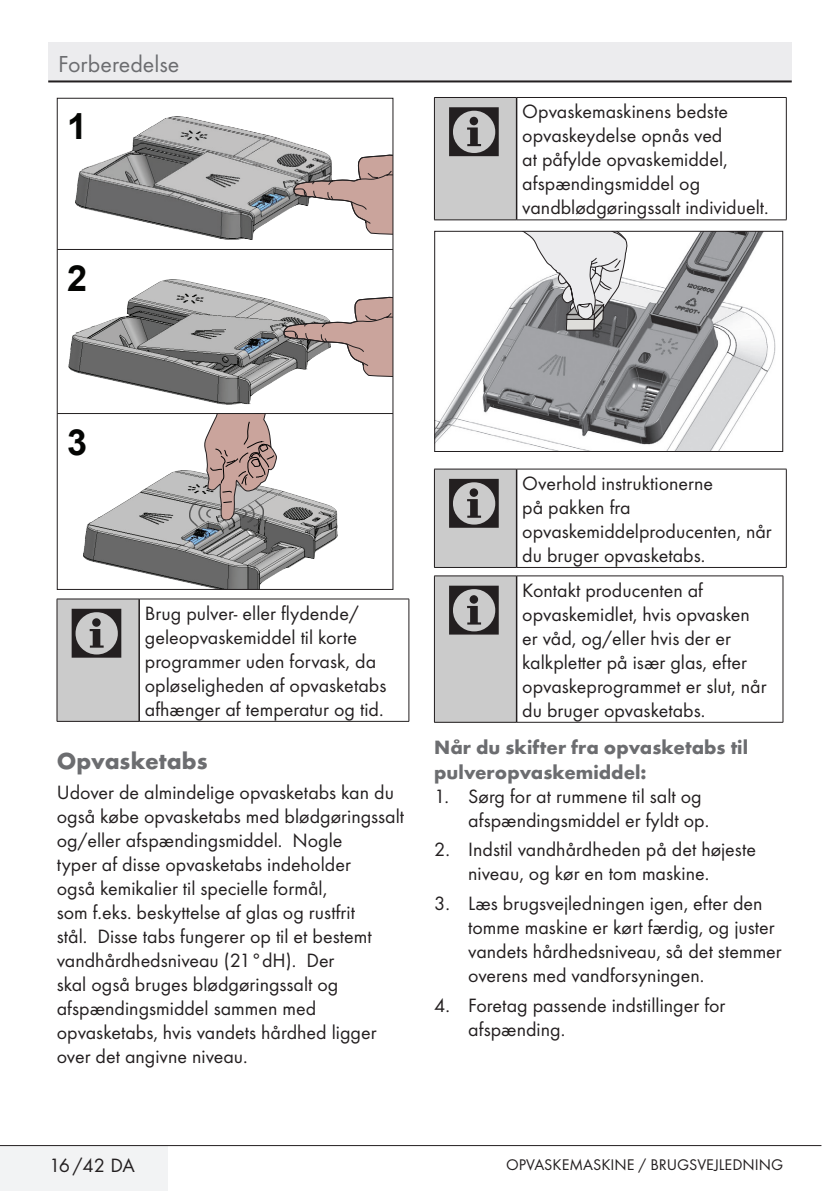
<style>
.page{position:relative;width:840px;height:1191px;background:#fff}
.page>*{position:absolute;margin:0;border:0;box-sizing:border-box;transform-origin:0 0}
.uyari_semboller{font:72px "ZIWARNUN";color:#231f20}
.t1{font:700 36px "Arial";color:#040503}
.t2{font:24px "Futura TOT Boo";color:#6c6d70}
.Baslik{font:700 24px "Futura TOT";color:#6c6d70}
.Yazi_alanlari{font:20px/24px "Futura TOT Boo";color:#231f20}
.Girintili_Yazi{font:20px/24px "Futura TOT Boo";color:#231f20}
.Alt_Baslik{font:700 20px/24px "Futura TOT";color:#6c6d70}
.t3{font:16px "Futura TOT Boo";color:#231f20}
</style>
<div class="page">
<div style="left:0;top:1145px;width:168px;height:46px;background:#f2f3f4"></div>
<hr style="left:0;top:1145px;width:821px;height:1px;background:#231f20">
<div style="left:48px;top:42px;width:743px;height:40px;background:#ececee"></div>
<hr style="left:48px;top:80px;width:743px;height:2px;background:#231f20">
<div style="left:434px;top:97px;width:82px;height:123px;background:#cbcbcb"></div>
<hr style="left:434px;top:98px;width:1px;height:122px;background:#231f20">
<hr style="left:434px;top:97px;width:82px;height:1px;background:#231f20">
<hr style="left:434px;top:219px;width:82px;height:1px;background:#231f20">
<hr style="left:515px;top:98px;width:2px;height:122px;background:#231f20">
<hr style="left:785px;top:98px;width:1px;height:122px;background:#231f20">
<hr style="left:516px;top:97px;width:270px;height:1px;background:#231f20">
<hr style="left:516px;top:219px;width:270px;height:1px;background:#231f20">
<img style="left:436px;top:233px;width:339px;height:217px">
<svg style="left:436px;top:233px;width:192px;height:98px"></svg>
<div style="left:434px;top:231px;width:348px;height:221px;border:1px solid #231f20"></div>
<div style="left:434px;top:469px;width:82px;height:98px;background:#cbcbcb"></div>
<hr style="left:434px;top:469px;width:1px;height:98px;background:#231f20">
<hr style="left:434px;top:469px;width:82px;height:1px;background:#231f20">
<hr style="left:434px;top:567px;width:82px;height:1px;background:#231f20">
<hr style="left:515px;top:469px;width:2px;height:98px;background:#231f20">
<hr style="left:785px;top:469px;width:1px;height:98px;background:#231f20">
<hr style="left:516px;top:469px;width:270px;height:1px;background:#231f20">
<hr style="left:516px;top:567px;width:270px;height:1px;background:#231f20">
<div style="left:434px;top:576px;width:82px;height:146px;background:#cbcbcb"></div>
<hr style="left:434px;top:576px;width:1px;height:146px;background:#231f20">
<hr style="left:434px;top:575px;width:82px;height:1px;background:#231f20">
<hr style="left:434px;top:722px;width:82px;height:1px;background:#231f20">
<hr style="left:515px;top:576px;width:2px;height:146px;background:#231f20">
<hr style="left:782px;top:576px;width:1px;height:146px;background:#231f20">
<hr style="left:516px;top:575px;width:266px;height:1px;background:#231f20">
<hr style="left:516px;top:722px;width:266px;height:1px;background:#231f20">
<img style="left:75px;top:117px;width:251px;height:122px">
<img style="left:69px;top:279px;width:213px;height:125px">
<img style="left:83px;top:470px;width:254px;height:118px">
<svg style="left:204px;top:414px;width:83px;height:108px"></svg>
<svg style="left:282px;top:296px;width:109px;height:81px"></svg>
<svg style="left:292px;top:153px;width:99px;height:85px"></svg>
<img style="left:189px;top:501px;width:22px;height:26px">
<img style="left:242px;top:501px;width:21px;height:26px">
<hr style="left:57px;top:413px;width:336px;height:1px;background:#231f20">
<hr style="left:57px;top:249px;width:336px;height:1px;background:#231f20">
<div style="left:57px;top:599px;width:82px;height:122px;background:#cbcbcb"></div>
<hr style="left:57px;top:599px;width:1px;height:122px;background:#231f20">
<hr style="left:57px;top:598px;width:82px;height:1px;background:#231f20">
<hr style="left:57px;top:721px;width:82px;height:1px;background:#231f20">
<hr style="left:138px;top:599px;width:2px;height:122px;background:#231f20">
<hr style="left:408px;top:599px;width:1px;height:122px;background:#231f20">
<hr style="left:139px;top:598px;width:270px;height:1px;background:#231f20">
<hr style="left:139px;top:721px;width:270px;height:1px;background:#231f20">
<p class="t2" style="left:58px;top:49px;width:123px">Forberedelse</p>
<p class="t1" style="left:67px;top:102px;width:22px">1</p>
<p class="t1" style="left:67px;top:254px;width:22px">2</p>
<p class="uyari_semboller" style="left:444px;top:94px;width:63px">C</p>
<p class="Yazi_alanlari" style="left:522px;top:99px;width:248px">Opvaskemaskinens bedste opvaskeydelse opnås ved<br>at påfylde opvaskemiddel, afspændingsmiddel og vandblødgøringssalt individuelt.</p>
<p class="t1" style="left:67px;top:418px;width:22px">3</p>
<p class="uyari_semboller" style="left:67px;top:595px;width:63px">C</p>
<p class="Yazi_alanlari" style="left:145px;top:601px;width:243px">Brug pulver- eller flydende/ geleopvaskemiddel til korte programmer uden forvask, da opløseligheden af opvasketabs afhænger af temperatur og tid.</p>
<p class="Baslik" style="left:57px;top:746px;width:152px">Opvasketabs</p>
<p class="Yazi_alanlari" style="left:57px;top:780px;width:349px">Udover de almindelige opvasketabs kan du også købe opvasketabs med blødgøringssalt og/eller afspændingsmiddel. Nogle<br>typer af disse opvasketabs indeholder<br>også kemikalier til specielle formål,<br>som f.eks. beskyttelse af glas og rustfrit<br>stål. Disse tabs fungerer op til et bestemt vandhårdhedsniveau (21°dH). Der<br>skal også bruges blødgøringssalt og afspændingsmiddel sammen med opvasketabs, hvis vandets hårdhed ligger over det angivne niveau.</p>
<p class="uyari_semboller" style="left:444px;top:465px;width:63px">C</p>
<p class="Yazi_alanlari" style="left:522px;top:471px;width:251px">Overhold instruktionerne<br>på pakken fra opvaskemiddelproducenten, når du bruger opvasketabs.</p>
<p class="uyari_semboller" style="left:444px;top:572px;width:63px">C</p>
<p class="Yazi_alanlari" style="left:522px;top:578px;width:245px">Kontakt producenten af opvaskemidlet, hvis opvasken er våd, og/eller hvis der er kalkpletter på især glas, efter opvaskeprogrammet er slut, når du bruger opvasketabs.</p>
<p class="Alt_Baslik" style="left:434px;top:735px;width:315px">Når du skifter fra opvasketabs til pulveropvaskemiddel:</p>
<p class="Girintili_Yazi" style="left:468px;top:783px;width:242px;text-indent:-34px">1. Sørg for at rummene til salt og afspændingsmiddel er fyldt op.</p>
<p class="Girintili_Yazi" style="left:468px;top:837px;width:289px;text-indent:-34px">2. Indstil vandhårdheden på det højeste niveau, og kør en tom maskine.</p>
<p class="Girintili_Yazi" style="left:468px;top:891px;width:315px;text-indent:-34px">3. Læs brugsvejledningen igen, efter den tomme maskine er kørt færdig, og juster vandets hårdhedsniveau, så det stemmer overens med vandforsyningen.</p>
<p class="Girintili_Yazi" style="left:468px;top:993px;width:258px;text-indent:-34px">4. Foretag passende indstillinger for afspænding.</p>
<p class="Yazi_alanlari" style="left:49px;top:1153px;width:87px">16/42 DA</p>
<p class="t3" style="left:506px;top:1155px;width:278px">OPVASKEMASKINE / BRUGSVEJLEDNING</p>
</div>
